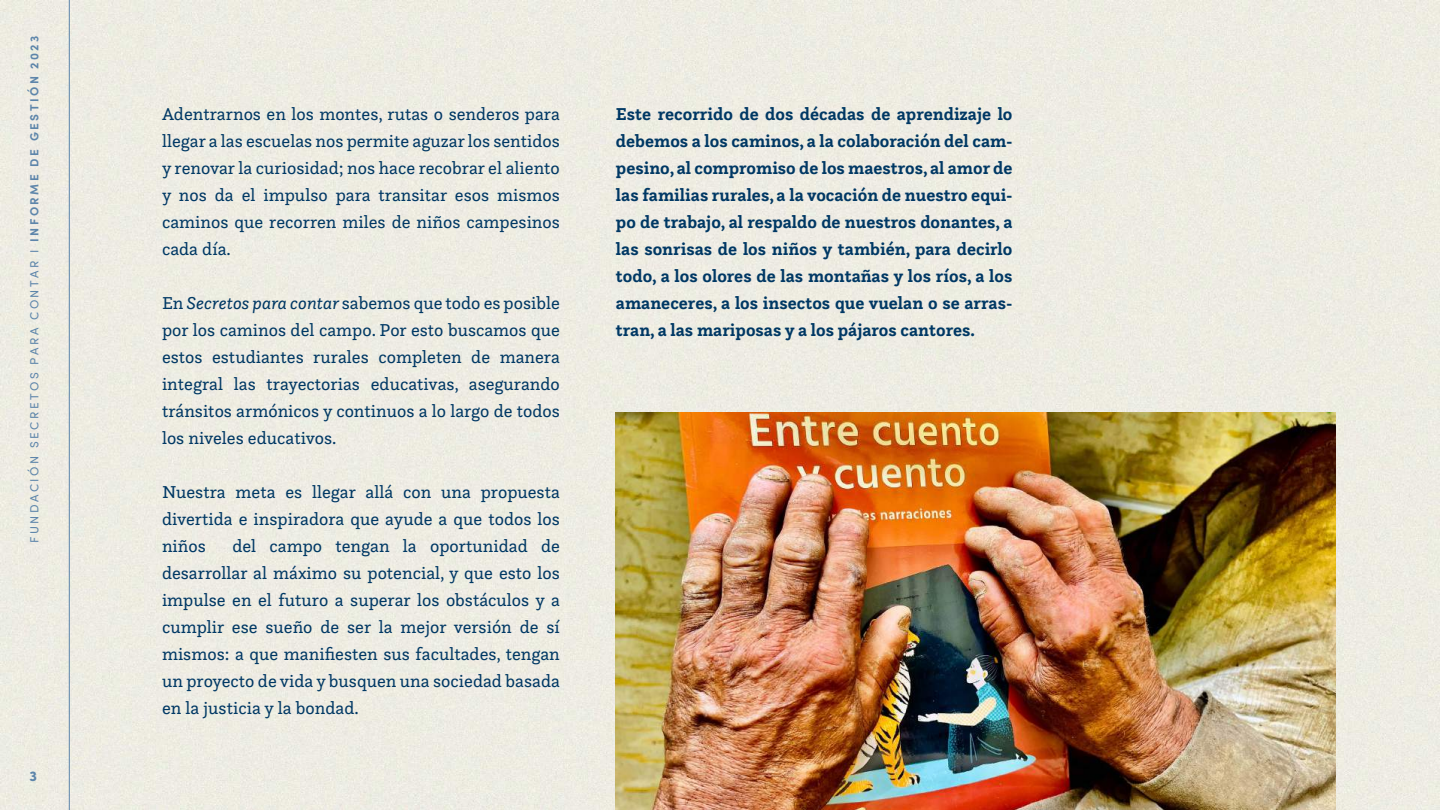
<style>
.page{position:relative;width:1440px;height:810px;background:#eeece3}
.page>*{position:absolute;margin:0;border:0;box-sizing:border-box;transform-origin:0 0}
.t1{font:18px/27px "Questa Slab";color:#003864;text-align:justify}
.t2{font:700 18px/27px "Questa Slab";color:#003864;text-align:justify}
.t3{font:900 14.25px "Sofia Pro";color:#5d85aa}
.t4{font:11.77px "Sofia Pro";letter-spacing:.21em;color:#5d85aa}
.s1{font-weight:700}
.s2{font-style:italic}
</style>
<div class="page">
<hr style="left:69px;top:0;width:1px;height:810px;background:#5b84aa">
<img style="left:616px;top:412px;width:719px;height:398px">
<p class="t4" style="left:26px;top:543px;width:509px;rotate:-90deg">FUNDACIÓN SECRETOS PARA CONTAR I <span class="s1">INFORME DE GESTIÓN 2023</span></p>
<p class="t3" style="left:30px;top:764px;width:9px">3</p>
<p class="t1" style="left:162px;top:100px;width:399px">Adentrarnos en los montes, rutas o senderos para llegar a las escuelas nos permite aguzar los sentidos y renovar la curiosidad; nos hace recobrar el aliento y nos da el impulso para transitar esos mismos caminos que recorren miles de niños campesinos cada día.</p>
<p class="t1" style="left:162px;top:289px;width:399px">En <span class="s2">Secretos para contar</span> sabemos que todo es posible por los caminos del campo. Por esto buscamos que estos estudiantes rurales completen de manera integral las trayectorias educativas, asegurando tránsitos armónicos y continuos a lo largo de todos los niveles educativos.</p>
<p class="t1" style="left:162px;top:478px;width:399px">Nuestra meta es llegar allá con una propuesta divertida e inspiradora que ayude a que todos los niños</p>
<p class="t1" style="left:162px;top:532px;width:399px;text-indent:70px">del campo tengan la oportunidad de desarrollar al máximo su potencial, y que esto los impulse en el futuro a superar los obstáculos y a cumplir ese sueño de ser la mejor versión de sí mismos: a que manifiesten sus facultades, tengan un proyecto de vida y busquen una sociedad basada en la justicia y la bondad.</p>
<p class="t2" style="left:616px;top:100px;width:398px">Este recorrido de dos décadas de aprendizaje lo debemos a los caminos, a la colaboración del cam&shy;pesino, al compromiso de los maestros, al amor de las familias rurales, a la vocación de nuestro equi&shy;po de trabajo, al respaldo de nuestros donantes, a las sonrisas de los niños y también, para decirlo todo, a los olores de las montañas y los ríos, a los amaneceres, a los insectos que vuelan o se arras&shy;tran, a las mariposas y a los pájaros cantores.</p>
</div>
